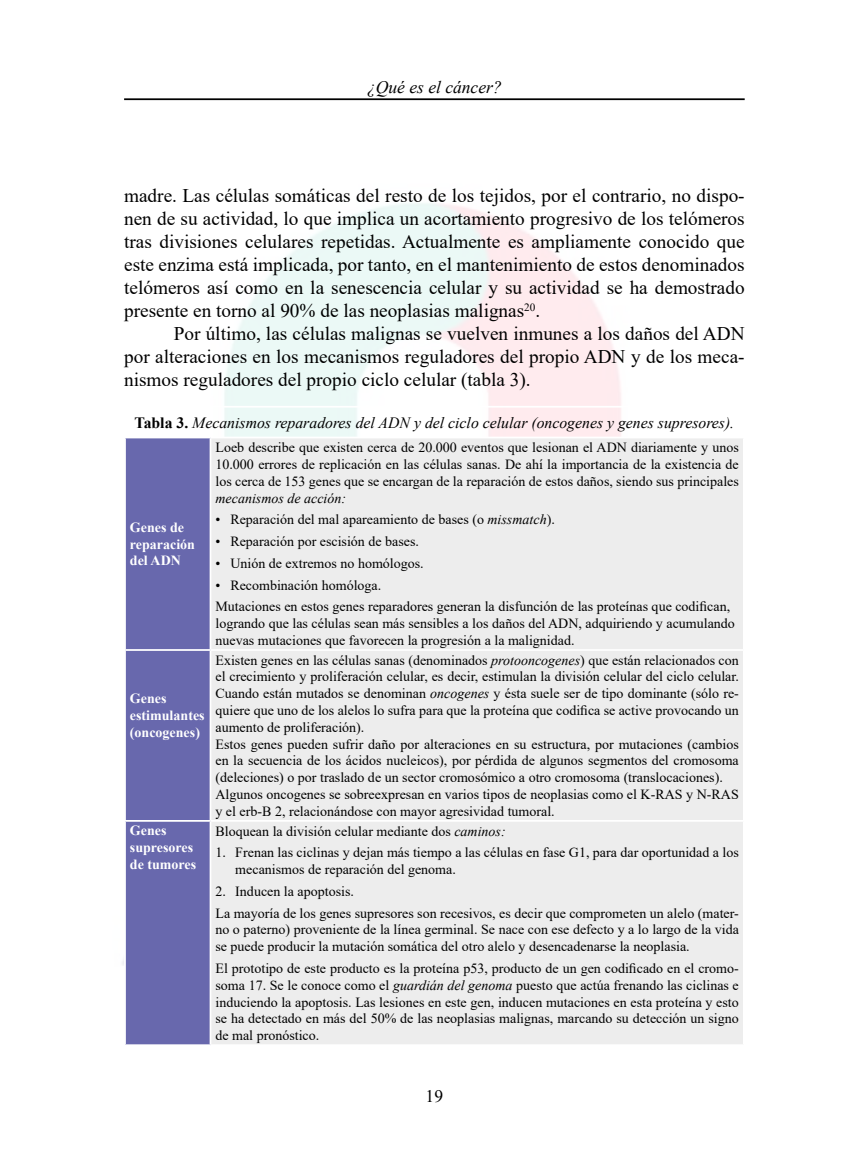
<style>
.page{position:relative;width:844px;height:1166px;background:#fff}
.page>*{position:absolute;margin:0;border:0;box-sizing:border-box;transform-origin:0 0}
.t1{font:19.25px/23.1px "Times New Roman";color:#000;text-align:justify}
.t2{font:italic 17.5px "Times New Roman";color:#000}
.t3{font:17.5px "Times New Roman";color:#000}
.t4{font:italic 15.75px "Times New Roman";color:#000}
.t5{font:14px/16.8px "Times New Roman";color:#000}
.t6{font:700 14px/16.8px "Times New Roman";color:#fff}
.t7{font:italic 14px "Times New Roman";color:#000}
.s1{font-weight:700;font-style:normal}
.s2{font-style:italic}
</style>
<div class="page">
<img style="left:122px;top:98px;width:623px;height:867px">
<hr style="left:124px;top:98px;width:620px;height:2px;background:#000">
<div style="left:126px;top:438px;width:83px;height:606px;background:#6868ad"></div>
<div style="left:211px;top:438px;width:531px;height:606px;background:#ededed"></div>
<hr style="left:124px;top:406px;width:86px;height:2px;background:#fff">
<hr style="left:124px;top:408px;width:2px;height:29px;background:#fff">
<hr style="left:210px;top:406px;width:534px;height:2px;background:#fff">
<hr style="left:742px;top:408px;width:2px;height:29px;background:#fff">
<hr style="left:124px;top:437px;width:86px;height:1px;background:#fff">
<hr style="left:124px;top:438px;width:2px;height:211px;background:#fff">
<hr style="left:742px;top:651px;width:2px;height:169px;background:#fff">
<hr style="left:210px;top:820px;width:534px;height:2px;background:#fff">
<hr style="left:742px;top:822px;width:2px;height:222px;background:#fff">
<hr style="left:124px;top:649px;width:86px;height:2px;background:#fff">
<hr style="left:124px;top:651px;width:2px;height:169px;background:#fff">
<hr style="left:209px;top:651px;width:2px;height:169px;background:#fff">
<hr style="left:124px;top:820px;width:86px;height:2px;background:#fff">
<hr style="left:124px;top:822px;width:2px;height:222px;background:#fff">
<hr style="left:209px;top:822px;width:2px;height:222px;background:#fff">
<hr style="left:210px;top:437px;width:534px;height:1px;background:#fff">
<hr style="left:209px;top:438px;width:2px;height:211px;background:#fff">
<hr style="left:742px;top:438px;width:2px;height:211px;background:#fff">
<hr style="left:210px;top:649px;width:534px;height:2px;background:#fff">
<p class="t2" style="left:367px;top:75px;width:136px">¿Qué es el cáncer?</p>
<p class="t1" style="left:124px;top:183px;width:622px">madre. Las células somáticas del resto de los tejidos, por el contrario, no dispo&shy;nen de su actividad, lo que implica un acortamiento progresivo de los telómeros tras divisiones celulares repetidas. Actualmente es ampliamente conocido que este enzima está implicada, por tanto, en el mantenimiento de estos denominados telómeros así como en la senescencia celular y su actividad se ha demostrado presente en torno al 90% de las neoplasias malignas<sup>20</sup>.</p>
<h1 class="t1" style="left:124px;top:322px;width:622px;text-indent:50px">Por último, las células malignas se vuelven inmunes a los daños del ADN por alteraciones en los mecanismos reguladores del propio ADN y de los meca&shy;nismos reguladores del propio ciclo celular (tabla 3).</h1>
<p class="t4" style="left:134px;top:411px;width:601px"><span class="s1">Tabla 3.</span> Mecanismos reparadores del ADN y del ciclo celular (oncogenes y genes supresores).</p>
<p class="t6" style="left:130px;top:518px;width:67px">Genes de reparación del ADN</p>
<p class="t6" style="left:130px;top:690px;width:76px">Genes estimulantes (oncogenes)</p>
<p class="t5" style="left:215px;top:439px;width:525px;text-align:justify">Loeb describe que existen cerca de 20.000 eventos que lesionan el ADN diariamente y unos 10.000 errores de replicación en las células sanas. De ahí la importancia de la existencia de los cerca de 153 genes que se encargan de la reparación de estos daños, siendo sus principales</p>
<p class="t7" style="left:215px;top:488px;width:132px">mecanismos de acción:</p>
<p class="t5" style="left:215px;top:511px;width:341px">• Reparación del mal apareamiento de bases (o <span class="s2">missmatch</span>).</p>
<p class="t5" style="left:215px;top:532px;width:205px">• Reparación por escisión de bases.</p>
<p class="t5" style="left:215px;top:554px;width:210px">• Unión de extremos no homólogos.</p>
<p class="t5" style="left:215px;top:574px;width:516px;line-height:21.7px">• Recombinación homóloga.<br>Mutaciones en estos genes reparadores generan la disfunción de las proteínas que codifican,</p>
<p class="t5" style="left:215px;top:615px;width:521px">logrando que las células sean más sensibles a los daños del ADN, adquiriendo y acumulando nuevas mutaciones que favorecen la progresión a la malignidad.</p>
<p class="t5" style="left:215px;top:651px;width:524px">Existen genes en las células sanas (denominados <span class="s2">protooncogenes</span>) que están relacionados con el crecimiento y proliferación celular, es decir, estimulan la división celular del ciclo celular.<br>Cuando están mutados se denominan <span class="s2">oncogenes</span> y ésta suele ser de tipo dominante (sólo re&shy;quiere que uno de los alelos lo sufra para que la proteína que codifica se active provocando un aumento de proliferación).<br>Estos genes pueden sufrir daño por alteraciones en su estructura, por mutaciones (cambios en la secuencia de los ácidos nucleicos), por pérdida de algunos segmentos del cromosoma (deleciones) o por traslado de un sector cromosómico a otro cromosoma (translocaciones).<br>Algunos oncogenes se sobreexpresan en varios tipos de neoplasias como el K-RAS y N-RAS y el erb-B 2, relacionándose con mayor agresividad tumoral.</p>
<p class="t6" style="left:130px;top:822px;width:68px">Genes supresores de tumores</p>
<p class="t5" style="left:215px;top:822px;width:292px">Bloquean la división celular mediante dos <span class="s2">caminos:</span></p>
<p class="t5" style="left:235px;top:844px;width:505px;text-indent:-20px">1. Frenan las ciclinas y dejan más tiempo a las células en fase G1, para dar oportunidad a los mecanismos de reparación del genoma.</p>
<p class="t5" style="left:215px;top:880px;width:524px;line-height:21.7px">2. Inducen la apoptosis.<br>La mayoría de los genes supresores son recesivos, es decir que comprometen un alelo (mater-</p>
<p class="t5" style="left:215px;top:921px;width:524px">no o paterno) proveniente de la línea germinal. Se nace con ese defecto y a lo largo de la vida se puede producir la mutación somática del otro alelo y desencadenarse la neoplasia.</p>
<p class="t5" style="left:215px;top:959px;width:524px;text-align:justify">El prototipo de este producto es la proteína p53, producto de un gen codificado en el cromo&shy;soma 17. Se le conoce como el <span class="s2">guardián del genoma</span> puesto que actúa frenando las ciclinas e induciendo la apoptosis. Las lesiones en este gen, inducen mutaciones en esta proteína y esto se ha detectado en más del 50% de las neoplasias malignas, marcando su detección un signo de mal pronóstico.</p>
<p class="t3" style="left:425px;top:1084px;width:19px">19</p>
</div>
